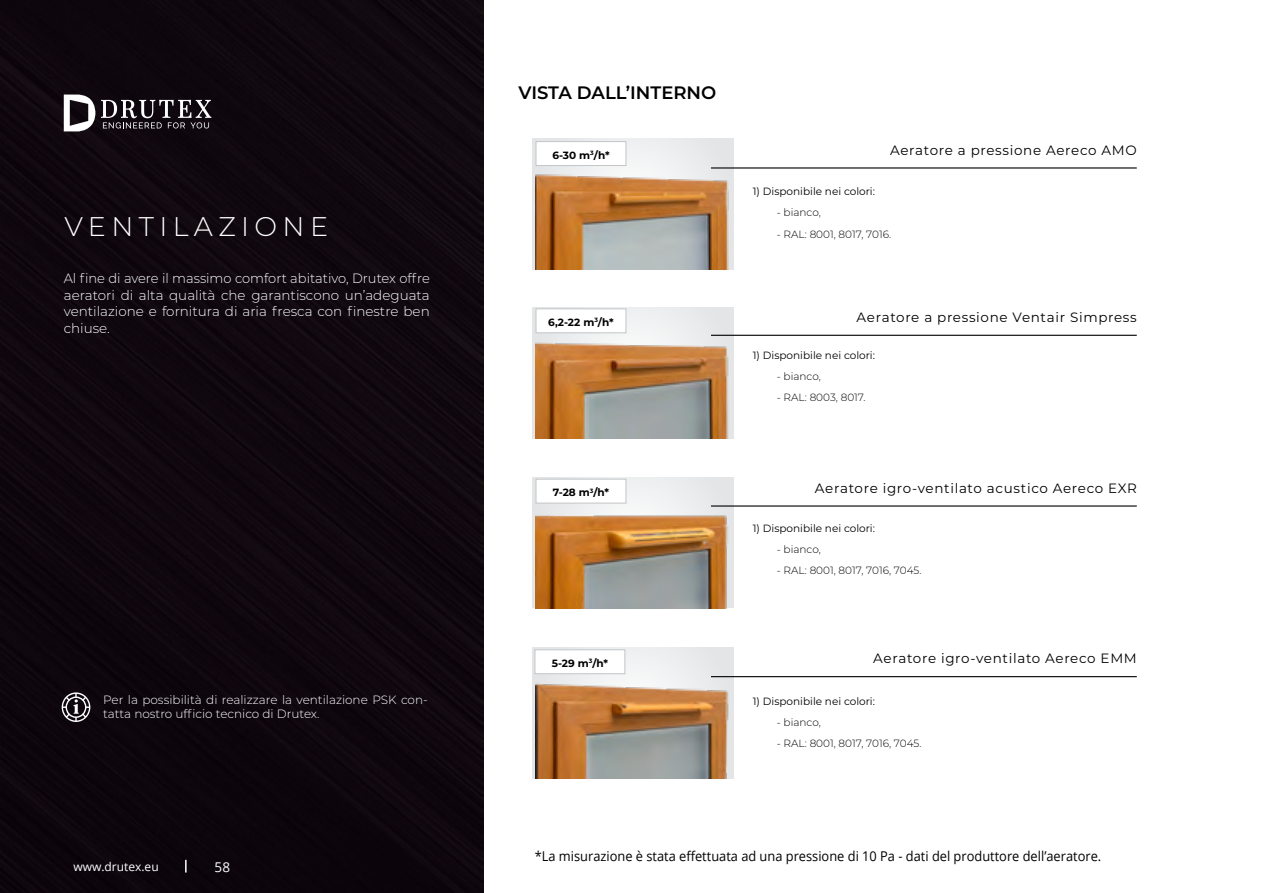
<style>
.page{position:relative;width:1263px;height:893px;background:#fff}
.page>*{position:absolute;margin:0;border:0;box-sizing:border-box;transform-origin:0 0}
.t1{font:300 27px "Montserrat";letter-spacing:.2em;color:#fff}
.t2{font:600 18px "Montserrat";color:#000}
.t3{font:300 13.5px/16.5px "Montserrat";color:#fff;text-align:justify}
.t4{font:13.5px "Montserrat";letter-spacing:.05em;color:#000}
.t5{font:13.5px "Open Sans";color:#000;scale:.95 1}
.t6{font:13.5px "Open Sans";color:#fff}
.t7{font:300 12px/14.4px "Montserrat";color:#fff}
.t8{font:12px "Open Sans";color:#fff}
.t9{font:300 10.5px "Montserrat";color:#000}
.t10{font:10.5px "Montserrat";color:#000}
.t11{font:700 10.5px "Montserrat";color:#000}
</style>
<div class="page">
<div style="left:0;top:0;width:484px;height:893px;background:#0f070d"></div>
<svg style="left:533px;top:139px;width:200px;height:131px"></svg>
<img style="left:536px;top:307px;width:197px;height:131px">
<img style="left:536px;top:648px;width:197px;height:131px">
<svg style="left:64px;top:95px;width:31px;height:36px"></svg>
<svg style="left:101px;top:100px;width:110px;height:28px"></svg>
<img style="left:536px;top:139px;width:195px;height:130px">
<img style="left:536px;top:477px;width:197px;height:132px">
<hr style="left:711px;top:167px;width:426px;height:2px;background:#000">
<hr style="left:711px;top:335px;width:426px;height:1px;background:#000">
<hr style="left:711px;top:505px;width:426px;height:2px;background:#000">
<hr style="left:711px;top:676px;width:426px;height:1px;background:#000">
<div style="left:536px;top:141px;width:90px;height:25px;background:#fff;border:1px solid #c3c5c8"></div>
<div style="left:536px;top:309px;width:90px;height:24px;background:#fff;border:1px solid #c3c5c8"></div>
<div style="left:536px;top:479px;width:90px;height:24px;background:#fff;border:1px solid #c3c5c8"></div>
<div style="left:535px;top:650px;width:90px;height:24px;background:#fff;border:1px solid #c3c5c8"></div>
<svg style="left:62px;top:692px;width:28px;height:30px"></svg>
<svg style="left:185px;top:860px;width:2px;height:12px"></svg>
<h1 class="t1" style="left:64px;top:209px;width:265px">VENTILAZIONE</h1>
<p class="t3" style="left:64px;top:270px;width:368px">Al fine di avere il massimo comfort abitativo, Drutex offre aeratori di alta qualità che garantiscono un’adeguata ventilazione e fornitura di aria fresca con finestre ben chiuse.</p>
<p class="t7" style="left:103px;top:692px;width:326px">Per la possibilità di realizzare la ventilazione PSK con&shy;tatta nostro ufficio tecnico di Drutex.</p>
<p class="t8" style="left:73px;top:859px;width:87px">www.drutex.eu</p>
<p class="t6" style="left:215px;top:858px;width:17px">58</p>
<h2 class="t2" style="left:518px;top:80px;width:199px">VISTA DALL’INTERNO</h2>
<p class="t11" style="left:552px;top:147px;width:59px">6-30 m<sup>3</sup>/h*</p>
<p class="t4" style="left:890px;top:140px;width:248px">Aeratore a pressione Aereco AMO</p>
<p class="t10" style="left:753px;top:184px;width:124px">1) Disponibile nei colori:</p>
<p class="t9" style="left:777px;top:206px;width:45px">- bianco,</p>
<p class="t9" style="left:777px;top:227px;width:116px">- RAL: 8001, 8017, 7016.</p>
<p class="t11" style="left:548px;top:315px;width:67px">6,2-22 m<sup>3</sup>/h*</p>
<p class="t4" style="left:856px;top:308px;width:282px">Aeratore a pressione Ventair Simpress</p>
<p class="t10" style="left:753px;top:348px;width:124px">1) Disponibile nei colori:</p>
<p class="t9" style="left:777px;top:369px;width:45px">- bianco,</p>
<p class="t9" style="left:777px;top:390px;width:90px">- RAL: 8003, 8017.</p>
<p class="t11" style="left:553px;top:485px;width:58px">7-28 m<sup>3</sup>/h*</p>
<p class="t4" style="left:815px;top:478px;width:323px">Aeratore igro-ventilato acustico Aereco EXR</p>
<p class="t10" style="left:753px;top:521px;width:124px">1) Disponibile nei colori:</p>
<p class="t9" style="left:777px;top:542px;width:45px">- bianco,</p>
<p class="t9" style="left:777px;top:563px;width:146px">- RAL: 8001, 8017, 7016, 7045.</p>
<p class="t11" style="left:552px;top:655px;width:58px">5-29 m<sup>3</sup>/h*</p>
<p class="t4" style="left:873px;top:649px;width:265px">Aeratore igro-ventilato Aereco EMM</p>
<p class="t10" style="left:753px;top:694px;width:124px">1) Disponibile nei colori:</p>
<p class="t9" style="left:777px;top:715px;width:45px">- bianco,</p>
<p class="t9" style="left:777px;top:736px;width:146px">- RAL: 8001, 8017, 7016, 7045.</p>
<p class="t5" style="left:535px;top:847px;width:598px">*La misurazione è stata effettuata ad una pressione di 10 Pa - dati del produttore dell’aeratore.</p>
</div>
